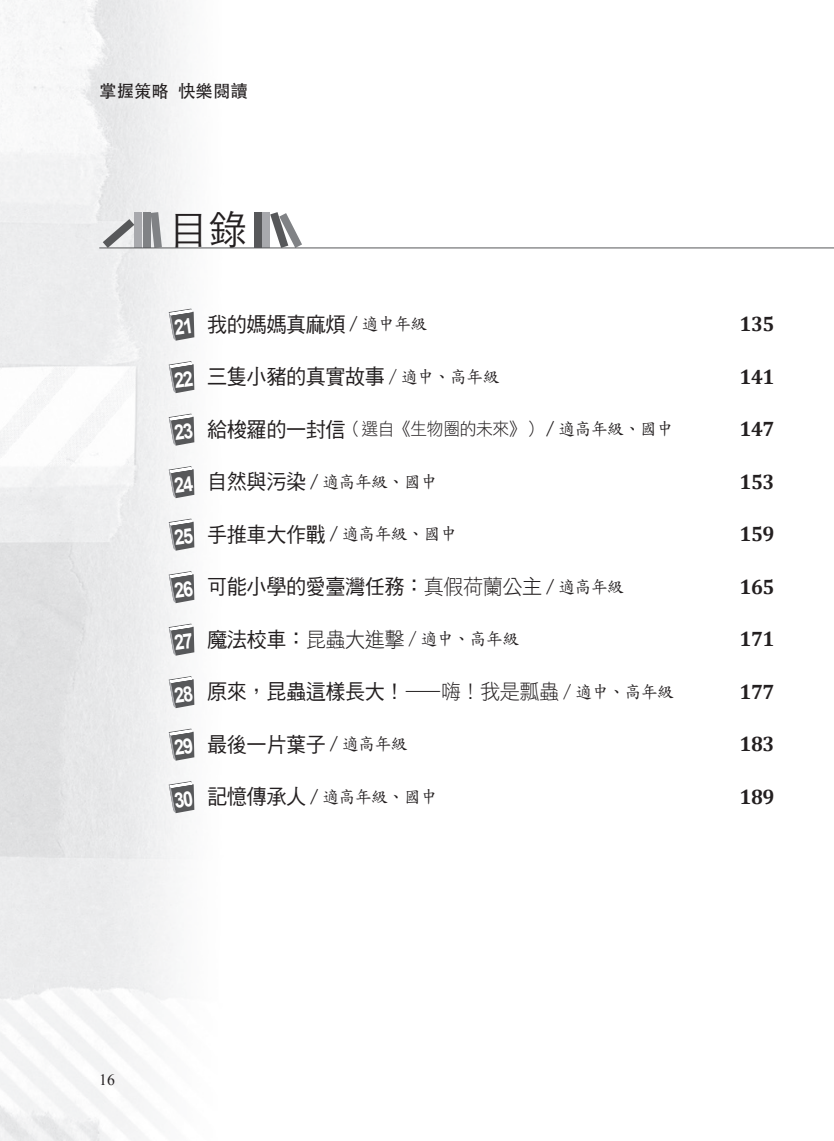
<style>
.page{position:relative;width:834px;height:1141px;background:#fff}
.page>*{position:absolute;margin:0;border:0;box-sizing:border-box;transform-origin:0 0}
.t1{font:300 40.95px "ST Heiti TC";color:#231f20;scale:.96 1}
.t2{font:21px "DF Hei Std W5";letter-spacing:-.025em;color:#231f20;scale:.96 1}
.t3{font:700 21px "Cambria";letter-spacing:-.025em;color:#231f20;scale:.96 1}
.t4{font:17.5px "DF Kai Shu SB Estd BF";letter-spacing:-.025em;color:#231f20;scale:.96 1}
.t5{font:17.5px "DF Hei Std W3";letter-spacing:-.025em;color:#231f20;scale:.96 1}
.t6{font:500 17.5px "ST Heiti TC";color:#231f20}
.t7{font:15.75px "Times New Roman";color:#231f20}
.s1{font-size:17.5px}
.s2{font-family:"DF Kai Shu SB Estd BF";font-size:17.5px}
.s3{font-family:"DF Hei Std W3";font-size:17.5px}
.s4{font-family:"DF Hei Std W5";font-size:21px}
.s5{font-family:"DF Hei Std W5"}
.s6{font-family:"DF Kai Shu SB Estd BF"}
.s7{font-family:"DF Hei Std W3"}
.s8{font-family:"DF Hei Std W3";font-size:21px}
</style>
<div class="page">
<img style="left:0;top:0;width:833px;height:1141px">
<div style="left:134px;top:213px;width:8px;height:35px;background:#a8a9ad"></div>
<svg style="left:103px;top:219px;width:31px;height:29px"></svg>
<div style="left:143px;top:213px;width:8px;height:35px;background:#808285"></div>
<svg style="left:151px;top:212px;width:11px;height:36px"></svg>
<div style="left:254px;top:213px;width:7px;height:35px;background:#57585a"></div>
<div style="left:262px;top:213px;width:8px;height:35px;background:#a8a9ad"></div>
<svg style="left:270px;top:212px;width:32px;height:36px"></svg>
<hr style="left:99px;top:248px;width:734px;height:1px;background:#57585a">
<svg style="left:169px;top:309px;width:25px;height:32px"></svg>
<svg style="left:169px;top:361px;width:25px;height:32px"></svg>
<svg style="left:169px;top:414px;width:25px;height:32px"></svg>
<svg style="left:169px;top:466px;width:25px;height:32px"></svg>
<svg style="left:169px;top:519px;width:25px;height:32px"></svg>
<svg style="left:169px;top:571px;width:25px;height:32px"></svg>
<svg style="left:169px;top:624px;width:25px;height:32px"></svg>
<svg style="left:169px;top:676px;width:25px;height:32px"></svg>
<svg style="left:169px;top:729px;width:25px;height:32px"></svg>
<svg style="left:169px;top:781px;width:25px;height:32px"></svg>
<p class="t6" style="left:99px;top:81px;width:150px">掌握策略 快樂閱讀</p>
<h1 class="t1" style="left:169px;top:193px;width:83px">目錄</h1>
<p class="t2" style="left:207px;top:313px;width:231px">我的媽媽真麻煩<span class="s1">∕</span><span class="s2">適中年級</span></p>
<p class="t3" style="left:739px;top:309px;width:38px">135</p>
<p class="t2" style="left:207px;top:365px;width:306px">三隻小豬的真實故事<span class="s3">∕</span><span class="s2">適中、高年級</span></p>
<p class="t3" style="left:739px;top:362px;width:38px">141</p>
<p class="t5" style="left:207px;top:420px;width:487px"><span class="s4">給梭羅的一封信</span>（選自《生物圈的未來》）<span class="s5">∕</span><span class="s6">適高年級、國中</span></p>
<p class="t3" style="left:739px;top:414px;width:38px">147</p>
<p class="t4" style="left:207px;top:473px;width:241px"><span class="s4">自然與污染</span><span class="s5">∕</span>適高年級、國中</p>
<p class="t3" style="left:739px;top:467px;width:38px">153</p>
<p class="t4" style="left:207px;top:525px;width:261px"><span class="s4">手推車大作戰</span><span class="s5">∕</span>適高年級、國中</p>
<p class="t3" style="left:739px;top:519px;width:38px">159</p>
<p class="t2" style="left:207px;top:575px;width:435px">可能小學的愛臺灣任務：<span class="s7">真假荷蘭公主</span><span class="s1">∕</span><span class="s2">適高年級</span></p>
<p class="t3" style="left:739px;top:572px;width:38px">165</p>
<p class="t4" style="left:207px;top:630px;width:326px"><span class="s4">魔法校車：</span><span class="s8">昆蟲大進擊</span><span class="s7">∕</span>適中、高年級</p>
<p class="t3" style="left:739px;top:624px;width:38px">171</p>
<p class="t2" style="left:207px;top:680px;width:487px">原來，昆蟲這樣長大！<span class="s7">—嗨！我是瓢蟲</span><span class="s3">∕</span><span class="s2">適中、高年級</span></p>
<p class="t3" style="left:739px;top:677px;width:38px">177</p>
<p class="t2" style="left:207px;top:733px;width:210px">最後一片葉子<span class="s1">∕</span><span class="s2">適高年級</span></p>
<p class="t3" style="left:739px;top:729px;width:38px">183</p>
<p class="t4" style="left:207px;top:788px;width:241px"><span class="s4">記憶傳承人</span><span class="s5">∕</span>適高年級、國中</p>
<p class="t3" style="left:739px;top:782px;width:38px">189</p>
<p class="t7" style="left:99px;top:1070px;width:17px">16</p>
</div>
